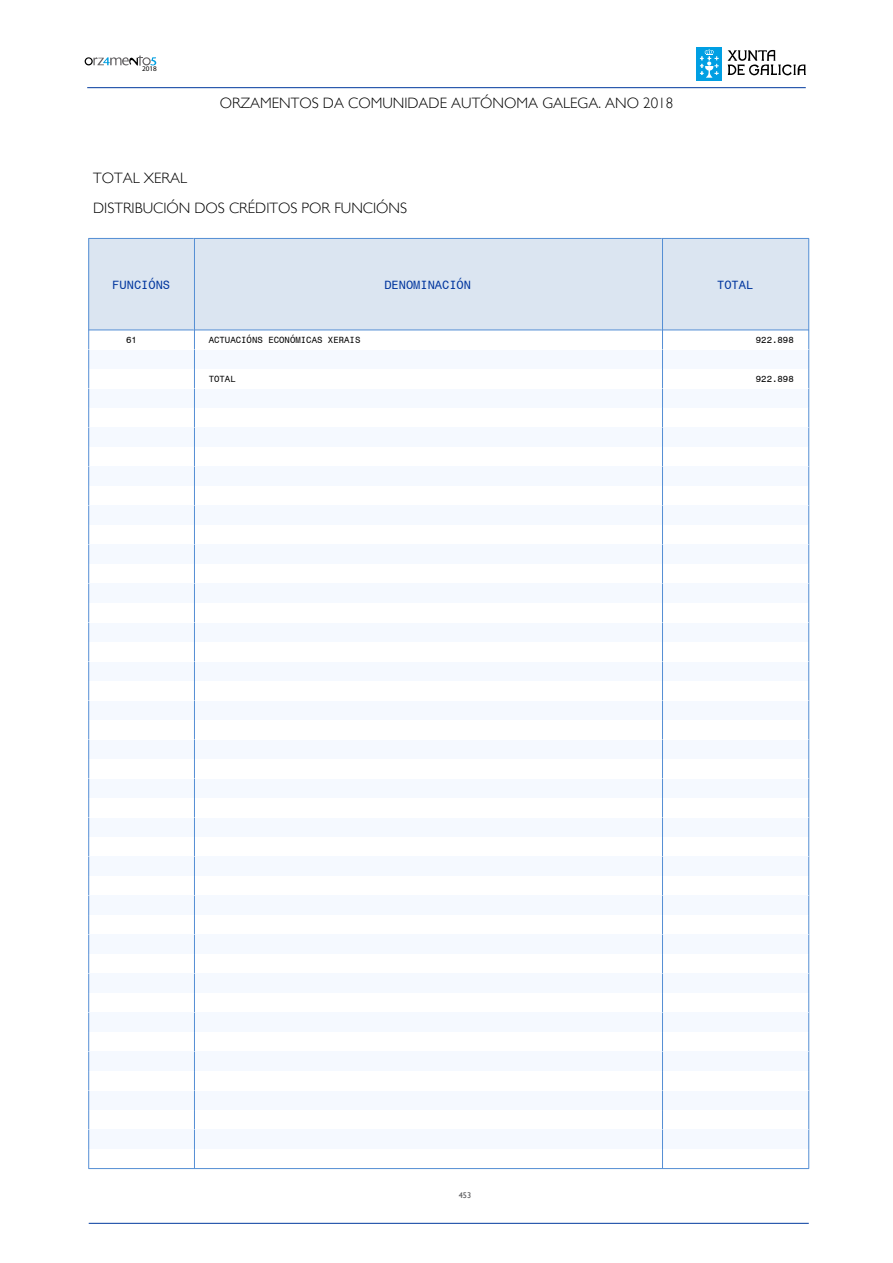
<style>
.page{position:relative;width:893px;height:1263px;background:#fff}
.page>*{position:absolute;margin:0;border:0;box-sizing:border-box;transform-origin:0 0}
.t1{font:300 15px/30px "Gill Sans";color:#000}
.t2{font:12px "Monospace 821 BT";color:#00359e}
.t3{font:9px "Monospace 821 BT";color:#000}
.t4{font:8.25px "Gill Sans";color:#58585a}
.t5{font:7.2px "Myriad Pro";color:#000}
</style>
<div class="page">
<div style="left:697px;top:47px;width:25px;height:34px;background:#009fe3"></div>
<svg style="left:700px;top:49px;width:19px;height:29px"></svg>
<svg style="left:728px;top:50px;width:78px;height:26px"></svg>
<svg style="left:85px;top:56px;width:71px;height:10px"></svg>
<div style="left:89px;top:739px;width:720px;height:20px;background:#f5f9ff"></div>
<div style="left:89px;top:349px;width:720px;height:20px;background:#f5f9ff"></div>
<div style="left:89px;top:622px;width:720px;height:20px;background:#f5f9ff"></div>
<div style="left:89px;top:661px;width:720px;height:20px;background:#f5f9ff"></div>
<div style="left:89px;top:466px;width:720px;height:20px;background:#f5f9ff"></div>
<div style="left:89px;top:700px;width:720px;height:20px;background:#f5f9ff"></div>
<div style="left:89px;top:895px;width:720px;height:20px;background:#f5f9ff"></div>
<div style="left:89px;top:388px;width:720px;height:20px;background:#f5f9ff"></div>
<div style="left:89px;top:1090px;width:720px;height:20px;background:#f5f9ff"></div>
<div style="left:89px;top:505px;width:720px;height:20px;background:#f5f9ff"></div>
<div style="left:89px;top:1051px;width:720px;height:20px;background:#f5f9ff"></div>
<hr style="left:89px;top:1168px;width:720px;height:1px;background:#548ed4">
<div style="left:89px;top:778px;width:720px;height:20px;background:#f5f9ff"></div>
<div style="left:89px;top:817px;width:720px;height:20px;background:#f5f9ff"></div>
<div style="left:89px;top:583px;width:720px;height:20px;background:#f5f9ff"></div>
<div style="left:89px;top:544px;width:720px;height:20px;background:#f5f9ff"></div>
<div style="left:89px;top:427px;width:720px;height:20px;background:#f5f9ff"></div>
<div style="left:89px;top:856px;width:720px;height:20px;background:#f5f9ff"></div>
<div style="left:89px;top:1129px;width:720px;height:20px;background:#f5f9ff"></div>
<div style="left:89px;top:1012px;width:720px;height:20px;background:#f5f9ff"></div>
<div style="left:89px;top:973px;width:720px;height:20px;background:#f5f9ff"></div>
<div style="left:89px;top:934px;width:720px;height:20px;background:#f5f9ff"></div>
<svg style="left:194px;top:331px;width:1px;height:837px"></svg>
<svg style="left:662px;top:331px;width:1px;height:837px"></svg>
<svg style="left:88px;top:330px;width:1px;height:839px"></svg>
<svg style="left:808px;top:331px;width:1px;height:837px"></svg>
<hr style="left:87px;top:87px;width:719px;height:1px;background:#003a9e">
<div style="left:662px;top:238px;width:147px;height:92px;background:#dbe5f1"></div>
<hr style="left:662px;top:238px;width:147px;height:1px;background:#548ed4">
<hr style="left:662px;top:330px;width:147px;height:1px;background:#548ed4">
<hr style="left:808px;top:238px;width:1px;height:92px;background:#548ed4">
<div style="left:194px;top:238px;width:468px;height:92px;background:#dbe5f1"></div>
<hr style="left:194px;top:238px;width:468px;height:1px;background:#548ed4">
<hr style="left:194px;top:330px;width:468px;height:1px;background:#548ed4">
<hr style="left:662px;top:238px;width:1px;height:92px;background:#548ed4">
<div style="left:89px;top:238px;width:105px;height:92px;background:#dbe5f1"></div>
<hr style="left:89px;top:238px;width:105px;height:1px;background:#548ed4">
<hr style="left:88px;top:238px;width:1px;height:92px;background:#548ed4">
<hr style="left:89px;top:330px;width:105px;height:1px;background:#548ed4">
<hr style="left:194px;top:238px;width:1px;height:92px;background:#548ed4">
<hr style="left:89px;top:1223px;width:720px;height:1px;background:#003a9e">
<p class="t5" style="left:142px;top:65px;width:16px">2018</p>
<p class="t1" style="left:220px;top:88px;width:455px">ORZAMENTOS DA COMUNIDADE AUTÓNOMA GALEGA. ANO 2018</p>
<p class="t1" style="left:93px;top:163px;width:315px">TOTAL XERAL<br>DISTRIBUCIÓN DOS CRÉDITOS POR FUNCIÓNS</p>
<p class="t2" style="left:112px;top:277px;width:59px">FUNCIÓNS</p>
<p class="t2" style="left:384px;top:277px;width:88px">DENOMINACIÓN</p>
<p class="t2" style="left:717px;top:277px;width:38px">TOTAL</p>
<p class="t3" style="left:126px;top:334px;width:12px">61</p>
<p class="t3" style="left:209px;top:334px;width:153px">ACTUACIÓNS ECONÓMICAS XERAIS</p>
<p class="t3" style="left:756px;top:334px;width:39px">922.898</p>
<p class="t3" style="left:209px;top:373px;width:29px">TOTAL</p>
<p class="t3" style="left:756px;top:373px;width:39px">922.898</p>
<p class="t4" style="left:459px;top:1191px;width:14px">453</p>
</div>
